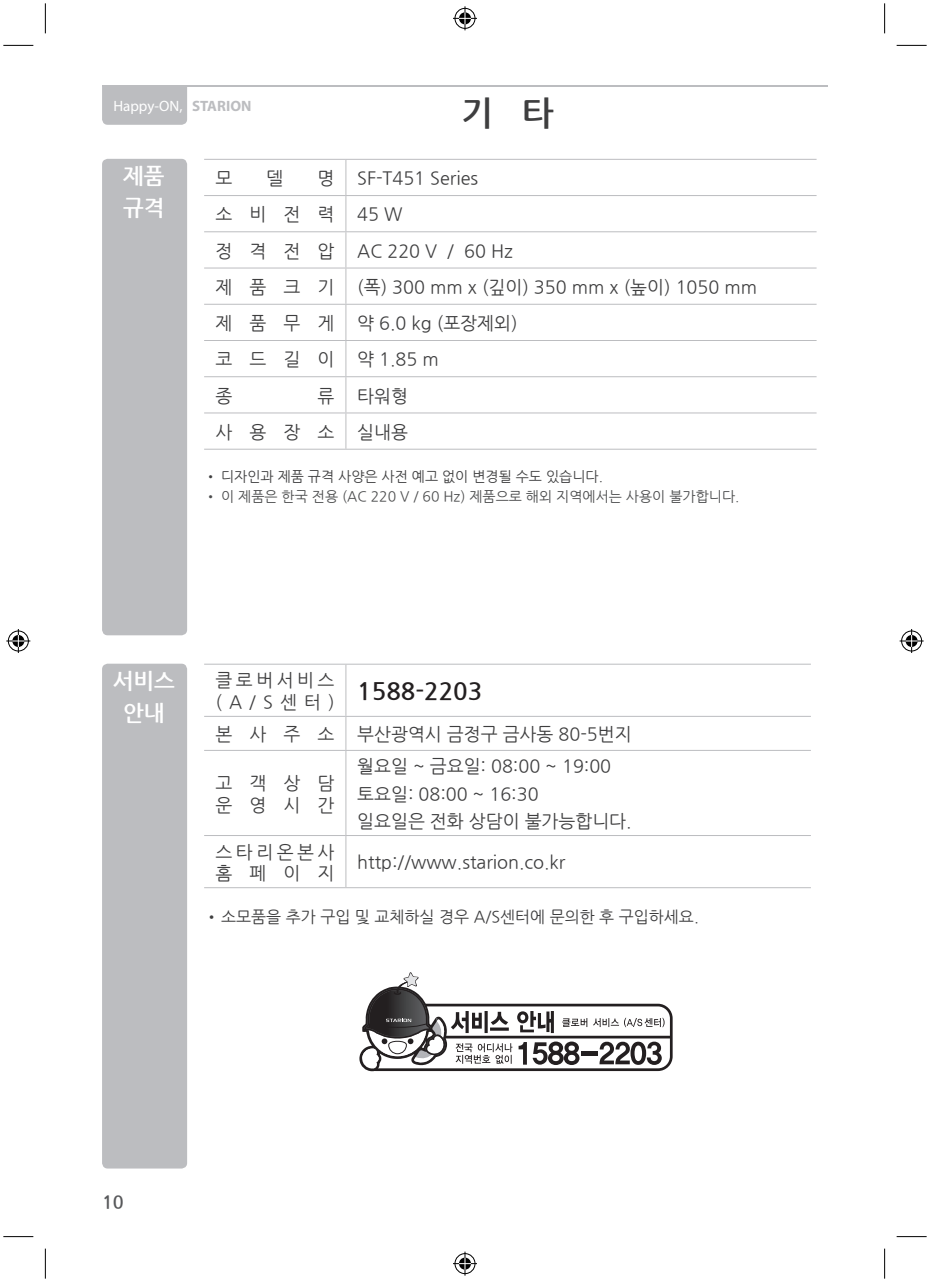
<style>
.page{position:relative;width:930px;height:1282px;background:#fff}
.page>*{position:absolute;margin:0;border:0;box-sizing:border-box;transform-origin:0 0}
.t1{font:700 34px "Nanum Gothic";color:#3e3e3f}
.t2{font:700 24px "Nanum Gothic";color:#231f20}
.t3{font:700 22px/32px "Nanum Gothic";color:#fff}
.t4{font:18px/27.2px "Nanum Gothic";color:#3e3e3f}
.t5{font:18px/21.6px "Nanum Gothic";letter-spacing:.195em;color:#3e3e3f}
.t6{font:18px/21.6px "Nanum Gothic";letter-spacing:.95em;color:#3e3e3f}
.t7{font:700 18px "Nanum Gothic";color:#57585a}
.t8{font:16px "Nanum Gothic";color:#3e3e3f}
.t9{font:15px "Myriad Pro";color:#fff}
.t10{font:14px "Nanum Gothic";color:#4b4c4d}
.t11{font:14px "Nanum Gothic";color:#3e3e3f}
.s1{font-weight:700;color:#bcbdc0}
</style>
<div class="page">
<div style="left:102px;top:86px;width:85px;height:39px;background:#bcbdc0"></div>
<hr style="left:102px;top:85px;width:726px;height:1px;background:#bcbdc0">
<div style="left:102px;top:159px;width:85px;height:476px;background:#bcbdc0;border-radius:6px"></div>
<hr style="left:204px;top:159px;width:142px;height:1px;background:#bcbdc0">
<hr style="left:346px;top:159px;width:470px;height:1px;background:#bcbdc0">
<hr style="left:345px;top:160px;width:1px;height:35px;background:#bcbdc0">
<hr style="left:204px;top:195px;width:142px;height:1px;background:#bcbdc0">
<hr style="left:346px;top:195px;width:470px;height:1px;background:#bcbdc0">
<hr style="left:345px;top:196px;width:1px;height:35px;background:#bcbdc0">
<hr style="left:204px;top:231px;width:142px;height:1px;background:#bcbdc0">
<hr style="left:346px;top:231px;width:470px;height:1px;background:#bcbdc0">
<hr style="left:345px;top:232px;width:1px;height:35px;background:#bcbdc0">
<hr style="left:204px;top:267px;width:142px;height:1px;background:#bcbdc0">
<hr style="left:346px;top:267px;width:470px;height:1px;background:#bcbdc0">
<hr style="left:345px;top:268px;width:1px;height:36px;background:#bcbdc0">
<hr style="left:204px;top:304px;width:142px;height:1px;background:#bcbdc0">
<hr style="left:346px;top:304px;width:470px;height:1px;background:#bcbdc0">
<hr style="left:345px;top:305px;width:1px;height:35px;background:#bcbdc0">
<hr style="left:204px;top:340px;width:142px;height:1px;background:#bcbdc0">
<hr style="left:346px;top:340px;width:470px;height:1px;background:#bcbdc0">
<hr style="left:345px;top:341px;width:1px;height:35px;background:#bcbdc0">
<hr style="left:204px;top:376px;width:142px;height:1px;background:#bcbdc0">
<hr style="left:346px;top:376px;width:470px;height:1px;background:#bcbdc0">
<hr style="left:345px;top:377px;width:1px;height:35px;background:#bcbdc0">
<hr style="left:204px;top:412px;width:142px;height:1px;background:#bcbdc0">
<hr style="left:346px;top:412px;width:470px;height:1px;background:#bcbdc0">
<hr style="left:345px;top:413px;width:1px;height:35px;background:#bcbdc0">
<hr style="left:204px;top:448px;width:142px;height:1px;background:#bcbdc0">
<hr style="left:346px;top:448px;width:470px;height:1px;background:#bcbdc0">
<div style="left:102px;top:663px;width:85px;height:505px;background:#bcbdc0;border-radius:6px"></div>
<hr style="left:204px;top:663px;width:142px;height:1px;background:#bcbdc0">
<hr style="left:346px;top:663px;width:465px;height:1px;background:#bcbdc0">
<hr style="left:345px;top:664px;width:1px;height:51px;background:#bcbdc0">
<hr style="left:204px;top:715px;width:142px;height:1px;background:#bcbdc0">
<hr style="left:346px;top:715px;width:465px;height:1px;background:#bcbdc0">
<hr style="left:345px;top:716px;width:1px;height:33px;background:#bcbdc0">
<hr style="left:204px;top:749px;width:142px;height:1px;background:#bcbdc0">
<hr style="left:346px;top:749px;width:465px;height:1px;background:#bcbdc0">
<hr style="left:345px;top:750px;width:1px;height:85px;background:#bcbdc0">
<hr style="left:204px;top:835px;width:142px;height:1px;background:#bcbdc0">
<hr style="left:346px;top:835px;width:465px;height:1px;background:#bcbdc0">
<hr style="left:345px;top:836px;width:1px;height:51px;background:#bcbdc0">
<hr style="left:204px;top:887px;width:142px;height:1px;background:#bcbdc0">
<hr style="left:346px;top:887px;width:465px;height:1px;background:#bcbdc0">
<svg style="left:359px;top:972px;width:313px;height:99px"></svg>
<hr style="left:3px;top:45px;width:30px;height:1px;background:#000">
<hr style="left:896px;top:45px;width:30px;height:1px;background:#000">
<hr style="left:3px;top:1236px;width:30px;height:1px;background:#000">
<hr style="left:896px;top:1236px;width:30px;height:1px;background:#000">
<hr style="left:45px;top:3px;width:1px;height:30px;background:#000">
<hr style="left:45px;top:1248px;width:1px;height:30px;background:#000">
<hr style="left:884px;top:3px;width:1px;height:30px;background:#000">
<hr style="left:884px;top:1248px;width:1px;height:30px;background:#000">
<svg style="left:453px;top:6px;width:24px;height:24px"></svg>
<svg style="left:453px;top:1251px;width:24px;height:24px"></svg>
<svg style="left:6px;top:629px;width:24px;height:24px"></svg>
<svg style="left:899px;top:629px;width:24px;height:24px"></svg>
<p class="t9" style="left:113px;top:96px;width:139px">Happy-ON, <span class="s1">STARION</span></p>
<h1 class="t1" style="left:461px;top:96px;width:94px">기 타</h1>
<p class="t3" style="left:123px;top:161px;width:43px">제품 규격</p>
<p class="t4" style="left:215px;top:165px;width:18px">모</p>
<p class="t4" style="left:266px;top:165px;width:18px">델</p>
<p class="t4" style="left:318px;top:165px;width:18px">명</p>
<p class="t4" style="left:357px;top:165px;width:122px">SF-T451 Series</p>
<p class="t4" style="left:215px;top:201px;width:121px">소비전력</p>
<p class="t4" style="left:357px;top:201px;width:47px">45 W</p>
<p class="t4" style="left:215px;top:238px;width:121px">정격전압</p>
<p class="t4" style="left:357px;top:238px;width:157px">AC 220 V / 60 Hz</p>
<p class="t4" style="left:215px;top:274px;width:121px">제품크기</p>
<p class="t4" style="left:357px;top:274px;width:401px">(폭) 300 mm x (깊이) 350 mm x (높이) 1050 mm</p>
<p class="t4" style="left:215px;top:310px;width:121px">제품무게</p>
<p class="t4" style="left:357px;top:310px;width:162px">약 6.0 kg (포장제외)</p>
<p class="t4" style="left:215px;top:346px;width:121px">코드길이</p>
<p class="t4" style="left:357px;top:346px;width:83px">약 1.85 m</p>
<p class="t4" style="left:215px;top:382px;width:18px">종</p>
<p class="t4" style="left:318px;top:382px;width:18px">류</p>
<p class="t4" style="left:357px;top:382px;width:52px">타워형</p>
<p class="t4" style="left:215px;top:419px;width:121px">사용장소</p>
<p class="t4" style="left:357px;top:419px;width:52px">실내용</p>
<p class="t11" style="left:204px;top:470px;width:400px">• 디자인과 제품 규격 사양은 사전 예고 없이 변경될 수도 있습니다.</p>
<p class="t10" style="left:204px;top:489px;width:537px">• 이 제품은 한국 전용 (AC 220 V / 60 Hz) 제품으로 해외 지역에서는 사용이 불가합니다.</p>
<p class="t3" style="left:113px;top:665px;width:64px;text-align:center">서비스 안내</p>
<p class="t4" style="left:215px;top:667px;width:121px">클로버서비스</p>
<h2 class="t2" style="left:215px;top:680px;width:268px"><sub>(</sub> <sub>A</sub> <sub>/</sub> <sub>S</sub> <sub>센</sub> <sub>터</sub> <sub>)</sub> 1588-2203</h2>
<p class="t4" style="left:215px;top:721px;width:121px">본사주소</p>
<p class="t4" style="left:357px;top:721px;width:276px">부산광역시 금정구 금사동 80-5번지</p>
<p class="t6" style="left:215px;top:772px;width:121px">고객상담 운영시간</p>
<p class="t4" style="left:357px;top:753px;width:276px">월요일 ~ 금요일: 08:00 ~ 19:00 토요일: 08:00 ~ 16:30<br>일요일은 전화 상담이 불가능합니다.</p>
<p class="t5" style="left:215px;top:841px;width:121px">스타리온본사 홈페이지</p>
<p class="t4" style="left:357px;top:849px;width:210px">http://www.starion.co.kr</p>
<p class="t8" style="left:204px;top:909px;width:496px">•소모품을 추가 구입 및 교체하실 경우 A/S센터에 문의한 후 구입하세요.</p>
<p class="t7" style="left:102px;top:1193px;width:23px">10</p>
</div>
